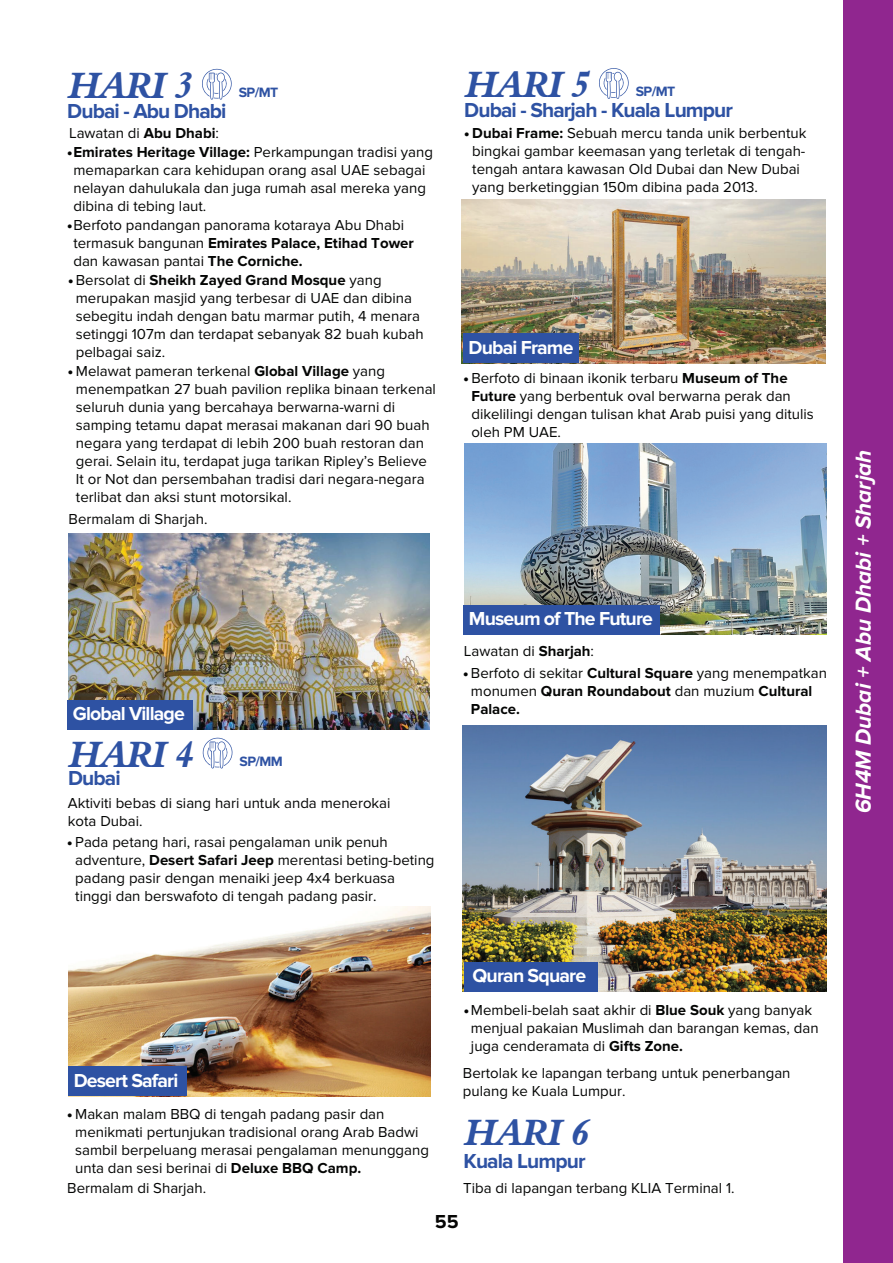
<style>
.page{position:relative;width:893px;height:1263px;background:#fff}
.page>*{position:absolute;margin:0;border:0;box-sizing:border-box;transform-origin:0 0}
.t1{font:37.5px "Aldine 401 BT Bold Italic A";letter-spacing:-.01em;color:#2e52a3}
.t2{font:italic 700 22.5px "Proxima Nova";color:#fff}
.t3{font:700 21px "Proxima Nova";letter-spacing:-.045em;color:#2e52a3}
.t4{font:700 19.5px "Proxima Nova";letter-spacing:-.045em;color:#fff}
.t5{font:700 19.5px "Proxima Nova";color:#050504}
.t6{font:15px/18px "Proxima Nova";color:#040504}
.t7{font:700 15px/18px "Proxima Nova";color:#040504}
.t8{font:700 13.95px "Proxima Nova";letter-spacing:-.045em;color:#2e52a3}
.s1{font-weight:700}
.s2{font-weight:900}
.s3{font-weight:400}
</style>
<div class="page">
<svg style="left:202px;top:68px;width:30px;height:32px"></svg>
<svg style="left:202px;top:737px;width:31px;height:31px"></svg>
<svg style="left:599px;top:68px;width:30px;height:31px"></svg>
<img style="left:68px;top:907px;width:363px;height:189px">
<div style="left:68px;top:1066px;width:119px;height:30px;background:#2e52a3"></div>
<img style="left:464px;top:443px;width:363px;height:191px">
<div style="left:463px;top:605px;width:196px;height:29px;background:#2e52a3"></div>
<img style="left:68px;top:534px;width:362px;height:195px">
<div style="left:67px;top:700px;width:126px;height:29px;background:#2e52a3"></div>
<img style="left:463px;top:726px;width:363px;height:265px">
<div style="left:464px;top:962px;width:133px;height:29px;background:#2e52a3"></div>
<div style="left:843px;top:0;width:50px;height:1263px;background:#90268f"></div>
<img style="left:462px;top:200px;width:364px;height:163px">
<div style="left:463px;top:334px;width:116px;height:29px;background:#2e52a3"></div>
<h1 class="t1" style="left:69px;top:62px;width:126px">HARI 3</h1>
<h3 class="t3" style="left:67px;top:99px;width:161px">Dubai - Abu Dhabi</h3>
<p class="t6" style="left:69px;top:124px;width:152px">Lawatan di <span class="s1">Abu Dhabi</span>:</p>
<p class="t8" style="left:239px;top:84px;width:41px">SP/MT</p>
<p class="t6" style="left:73px;top:143px;width:361px;text-indent:-6px"><span class="s2">•</span><span class="s1">Emirates Heritage Village:</span> Perkampungan tradisi yang memaparkan cara kehidupan orang asal UAE sebagai nelayan dahulukala dan juga rumah asal mereka yang dibina di tebing laut.</p>
<p class="t6" style="left:67px;top:216px;width:338px"><span class="s2">•</span>Berfoto pandangan panorama kotaraya Abu Dhabi</p>
<p class="t7" style="left:73px;top:234px;width:342px"><span class="s3">termasuk bangunan</span> Emirates Palace, Etihad Tower <span class="s3">dan kawasan pantai</span> The Corniche.</p>
<p class="t6" style="left:76px;top:271px;width:349px;text-indent:-8px"><span class="s2">•</span>Bersolat di <span class="s1">Sheikh Zayed Grand Mosque</span> yang merupakan masjid yang terbesar di UAE dan dibina sebegitu indah dengan batu marmar putih, 4 menara setinggi 107m dan terdapat sebanyak 82 buah kubah pelbagai saiz.</p>
<p class="t6" style="left:76px;top:381px;width:362px">menempatkan 27 buah pavilion replika binaan terkenal seluruh dunia yang bercahaya berwarna-warni di samping tetamu dapat merasai makanan dari 90 buah negara yang terdapat di lebih 200 buah restoran dan gerai. Selain itu, terdapat juga tarikan Ripley’s Believe It or Not dan persembahan tradisi dari negara-negara terlibat dan aksi stunt motorsikal.</p>
<p class="t6" style="left:68px;top:363px;width:319px"><span class="s2">•</span> Melawat pameran terkenal <span class="s1">Global Village</span> yang</p>
<p class="t6" style="left:69px;top:510px;width:140px">Bermalam di Sharjah.</p>
<h1 class="t1" style="left:466px;top:61px;width:126px">HARI 5</h1>
<p class="t8" style="left:636px;top:83px;width:41px">SP/MT</p>
<h3 class="t3" style="left:464px;top:98px;width:270px">Dubai - Sharjah - Kuala Lumpur</h3>
<p class="t6" style="left:464px;top:124px;width:344px"><span class="s2">•</span> <span class="s1">Dubai Frame:</span> Sebuah mercu tanda unik berbentuk</p>
<p class="t6" style="left:472px;top:142px;width:335px">bingkai gambar keemasan yang terletak di tengah&shy;tengah antara kawasan Old Dubai dan New Dubai yang berketinggian 150m dibina pada 2013.</p>
<h3 class="t4" style="left:468px;top:336px;width:106px">Dubai Frame</h3>
<p class="t6" style="left:463px;top:369px;width:326px"><span class="s2">•</span> Berfoto di binaan ikonik terbaru <span class="s1">Museum of The</span></p>
<p class="t6" style="left:471px;top:387px;width:344px"><span class="s1">Future</span> yang berbentuk oval berwarna perak dan dikelilingi dengan tulisan khat Arab puisi yang ditulis oleh PM UAE.</p>
<h3 class="t4" style="left:73px;top:702px;width:114px">Global Village</h3>
<h1 class="t1" style="left:70px;top:731px;width:126px">HARI 4</h1>
<h3 class="t3" style="left:68px;top:766px;width:54px">Dubai</h3>
<p class="t8" style="left:240px;top:753px;width:45px">SP/MM</p>
<p class="t6" style="left:68px;top:794px;width:324px">Aktiviti bebas di siang hari untuk anda menerokai kota Dubai.</p>
<p class="t6" style="left:75px;top:833px;width:361px;text-indent:-8px"><span class="s2">•</span> Pada petang hari, rasai pengalaman unik penuh adventure, <span class="s1">Desert Safari Jeep</span> merentasi beting-beting padang pasir dengan menaiki jeep 4x4 berkuasa tinggi dan berswafoto di tengah padang pasir.</p>
<h3 class="t4" style="left:74px;top:1069px;width:106px">Desert Safari</h3>
<p class="t6" style="left:75px;top:1105px;width:355px;text-indent:-8px"><span class="s2">•</span> Makan malam BBQ di tengah padang pasir dan menikmati pertunjukan tradisional orang Arab Badwi sambil berpeluang merasai pengalaman menunggang unta dan sesi berinai di <span class="s1">Deluxe BBQ Camp.</span></p>
<p class="t6" style="left:67px;top:1180px;width:140px">Bermalam di Sharjah.</p>
<h3 class="t4" style="left:469px;top:607px;width:186px">Museum of The Future</h3>
<p class="t6" style="left:464px;top:643px;width:132px">Lawatan di <span class="s1">Sharjah</span>:</p>
<p class="t6" style="left:471px;top:664px;width:358px;text-indent:-8px"><span class="s2">•</span>Berfoto di sekitar <span class="s1">Cultural Square</span> yang menempatkan monumen <span class="s1">Quran Roundabout</span> dan muzium <span class="s1">Cultural<br>Palace.</span></p>
<h3 class="t4" style="left:472px;top:964px;width:115px">Quran Square</h3>
<p class="t6" style="left:464px;top:1001px;width:350px"><span class="s2">•</span>Membeli-belah saat akhir di <span class="s1">Blue Souk</span> yang banyak</p>
<p class="t6" style="left:471px;top:1019px;width:349px">menjual pakaian Muslimah dan barangan kemas, dan juga cenderamata di <span class="s1">Gifts Zone.</span></p>
<p class="t6" style="left:463px;top:1064px;width:329px">Bertolak ke lapangan terbang untuk penerbangan pulang ke Kuala Lumpur.</p>
<h1 class="t1" style="left:465px;top:1109px;width:126px">HARI 6</h1>
<h3 class="t3" style="left:464px;top:1149px;width:124px">Kuala Lumpur</h3>
<p class="t6" style="left:463px;top:1179px;width:273px">Tiba di lapangan terbang KLIA Terminal 1.</p>
<h3 class="t5" style="left:435px;top:1210px;width:25px">55</h3>
<h2 class="t2" style="left:850px;top:813px;width:365px;rotate:-90deg">6H4M Dubai + Abu Dhabi + Sharjah</h2>
</div>
